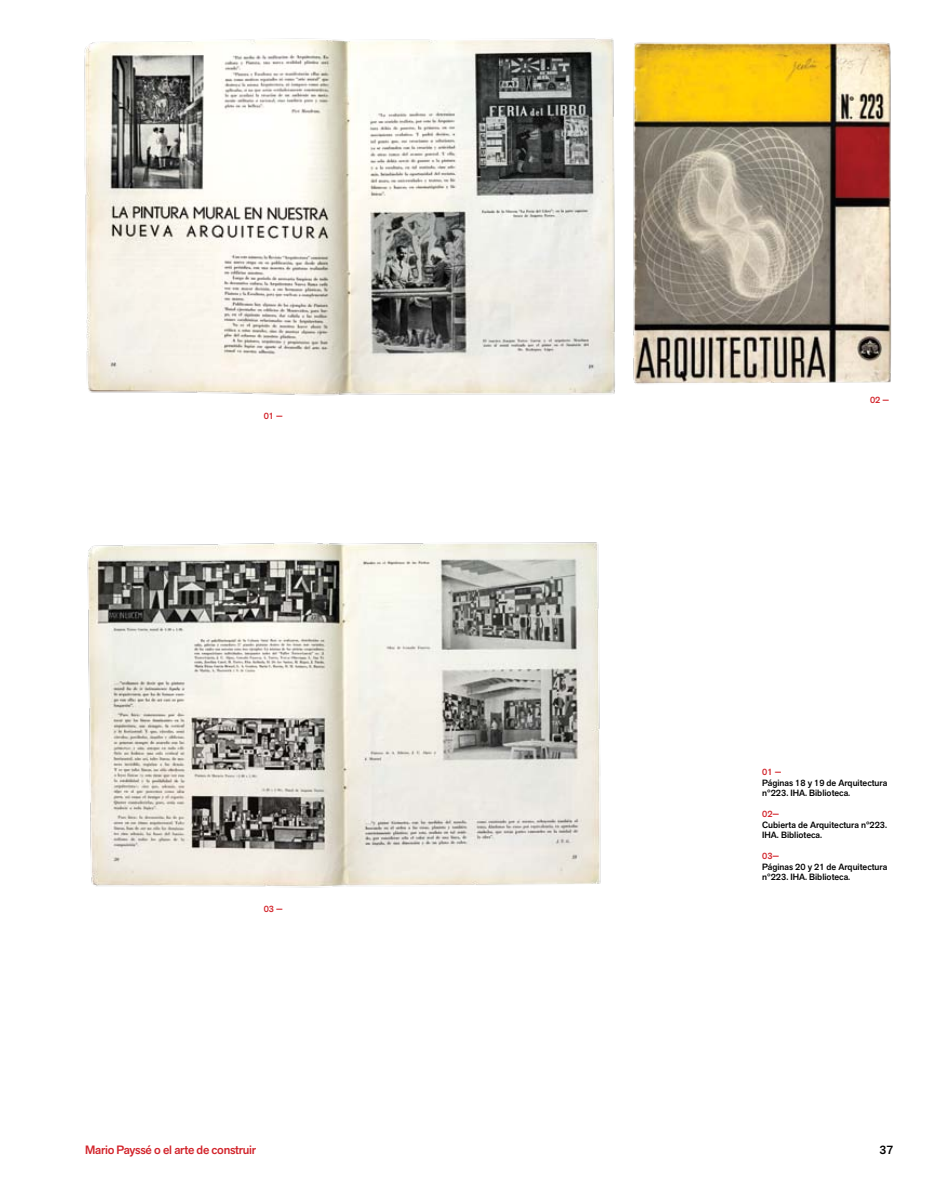
<style>
.page{position:relative;width:936px;height:1191px;background:#fff}
.page>*{position:absolute;margin:0;border:0;box-sizing:border-box;transform-origin:0 0}
.t1{font:500 12px "Akzid Grtsk Next";letter-spacing:-.02em;color:#d2232a}
.t2{font:500 12px "Akzid Grtsk Next";color:#000}
.t3{font:500 9px/10.5px "Akzid Grtsk Next";color:#000}
.t4{font:500 9px "Akzid Grtsk Next";color:#d2232a}
.s1{font-weight:700}
.s2{color:#d2232a}
.s3{font-weight:700;color:#d2232a}
</style>
<div class="page">
<img style="left:643px;top:42px;width:249px;height:342px">
<img style="left:84px;top:38px;width:559px;height:358px">
<img style="left:87px;top:542px;width:514px;height:346px">
<p class="t4" style="left:264px;top:410px;width:21px">01 <span class="s1">—</span></p>
<p class="t4" style="left:264px;top:902px;width:21px">03 <span class="s1">—</span></p>
<p class="t4" style="left:870px;top:394px;width:21px">02 <span class="s1">—</span></p>
<p class="t3" style="left:762px;top:766px;width:127px"><span class="s2">01</span> <span class="s3">—<br></span>Páginas 18 y 19 de Arquitectura n°223. IHA. Biblioteca.</p>
<p class="t3" style="left:762px;top:808px;width:126px"><span class="s2">02</span><span class="s3">—<br></span>Cubierta de Arquitectura n°223.<br>IHA. Biblioteca.</p>
<p class="t3" style="left:762px;top:850px;width:127px"><span class="s2">03</span><span class="s3">—<br></span>Páginas 20 y 21 de Arquitectura n°223. IHA. Biblioteca.</p>
<h1 class="t1" style="left:85px;top:1141px;width:173px">Mario Payssé o el arte de construir</h1>
<h1 class="t2" style="left:879px;top:1142px;width:15px">37</h1>
</div>
